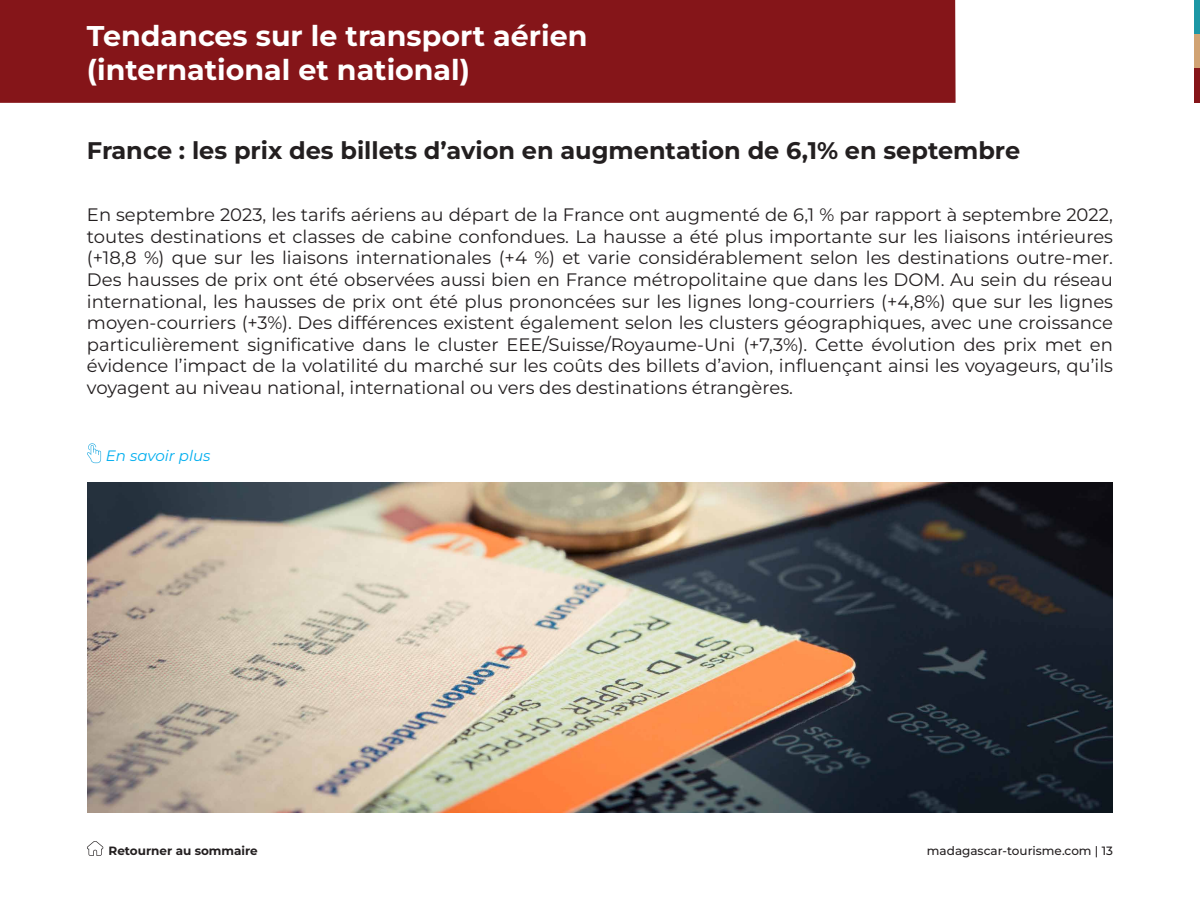
<style>
.page{position:relative;width:1200px;height:898px;background:#fff}
.page>*{position:absolute;margin:0;border:0;box-sizing:border-box;transform-origin:0 0}
.Theme{font:700 28.5px "Montserrat";color:#fff}
.TITRE{font:700 24px "Montserrat";color:#231f20}
.texte{font:18px/21.6px "Montserrat";color:#231f20;text-align:justify}
.en_savoir_plu{font:italic 15px "Montserrat";color:#00aeef}
.t1{font:500 12px "Montserrat";color:#231f20}
.Retourner{font:700 12px "Montserrat";color:#231f20}
</style>
<div class="page">
<div style="left:1194px;top:0;width:5px;height:34px;background:#1d97a5"></div>
<div style="left:1194px;top:34px;width:5px;height:35px;background:#d1a373"></div>
<div style="left:1194px;top:69px;width:5px;height:34px;background:#851519"></div>
<div style="left:0;top:0;width:955px;height:103px;background:#851519"></div>
<svg style="left:87px;top:443px;width:14px;height:20px"></svg>
<img style="left:87px;top:482px;width:1025px;height:330px">
<svg style="left:87px;top:841px;width:16px;height:14px"></svg>
<p class="Theme" style="left:87px;top:17px;width:502px">Tendances sur le transport aérien</p>
<p class="Theme" style="left:87px;top:51px;width:384px">(international et national)</p>
<p class="TITRE" style="left:87px;top:135px;width:934px">France : les prix des billets d’avion en augmentation de 6,1% en septembre</p>
<p class="texte" style="left:87px;top:203px;width:1027px">En septembre 2023, les tarifs aériens au départ de la France ont augmenté de 6,1 % par rapport à septembre 2022, toutes destinations et classes de cabine confondues. La hausse a été plus importante sur les liaisons intérieures (+18,8 %) que sur les liaisons internationales (+4 %) et varie considérablement selon les destinations outre-mer.<br>Des hausses de prix ont été observées aussi bien en France métropolitaine que dans les DOM. Au sein du réseau international, les hausses de prix ont été plus prononcées sur les lignes long-courriers (+4,8%) que sur les lignes moyen-courriers (+3%). Des différences existent également selon les clusters géographiques, avec une croissance particulièrement significative dans le cluster EEE/Suisse/Royaume-Uni (+7,3%). Cette évolution des prix met en évidence l’impact de la volatilité du marché sur les coûts des billets d’avion, influençant ainsi les voyageurs, qu’ils voyagent au niveau national, international ou vers des destinations étrangères.</p>
<p class="en_savoir_plu" style="left:106px;top:446px;width:106px">En savoir plus</p>
<p class="Retourner" style="left:108px;top:842px;width:151px">Retourner au sommaire</p>
<p class="t1" style="left:926px;top:842px;width:187px">madagascar-tourisme.com | 13</p>
</div>
